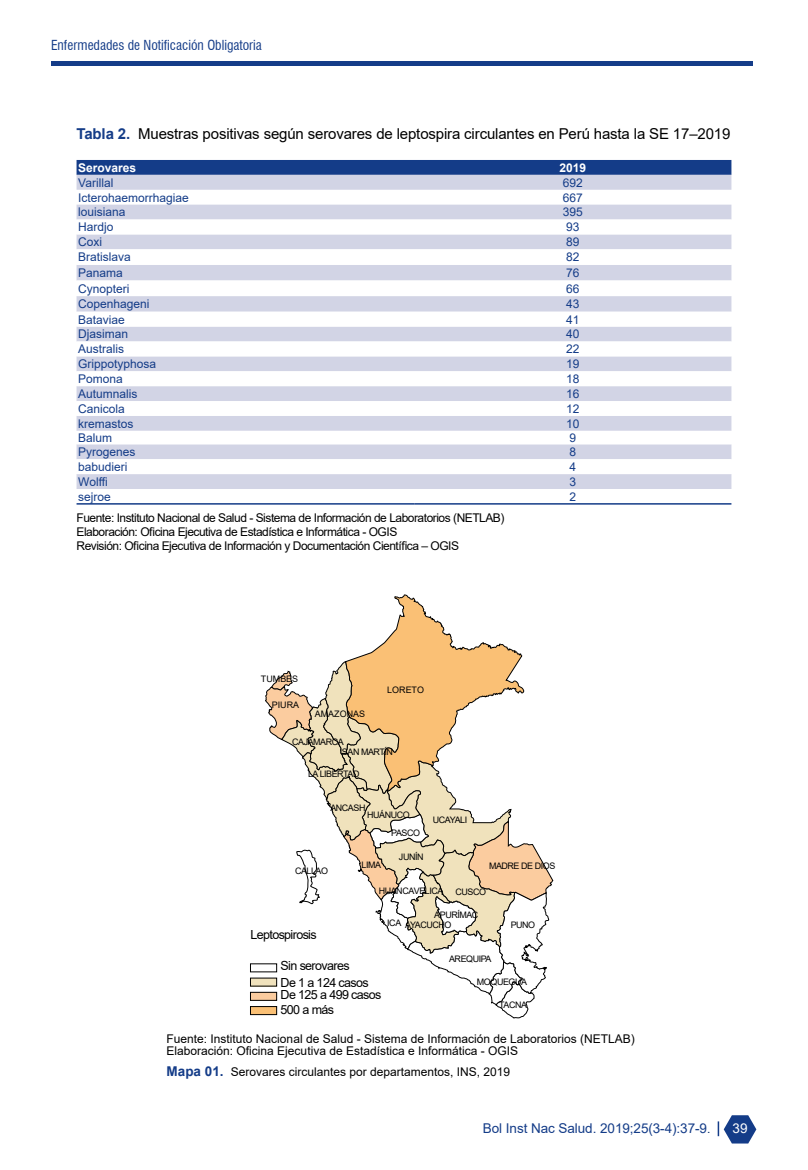
<style>
.page{position:relative;width:808px;height:1170px;background:#fff}
.page>*{position:absolute;margin:0;border:0;box-sizing:border-box;transform-origin:0 0}
.t1{font:15px "Arial";letter-spacing:-.01em;color:#000}
.t2{font:condensed 13.5px "Swiss 721 BT";color:#143c88}
.t3{font:13.5px "Arial";letter-spacing:-.005em;color:#143c88}
.t4{font:13.5px "Arial";color:#fff}
.t5{font:12.45px/16.2px "Arial";letter-spacing:-.05em;color:#000}
.t6{font:12px "Arial";color:#143c88}
.t7{font:12px/14.4px "Arial";letter-spacing:-.04em;color:#000}
.t8{font:12px/12px "Arial";color:#000}
.t9{font:700 12px "Arial";color:#fff}
.t10{font:9px "Arial";letter-spacing:-.05em;color:#000}
.t11{font:9px "Arial";color:#000}
.s1{font-weight:700;color:#143c88}
.s2{font-weight:700;font-size:13.5px;color:#143c88}
.s3{font-size:12px;color:#042b60}
</style>
<div class="page">
<svg style="left:718px;top:1115px;width:38px;height:28px"></svg>
<div style="left:51px;top:61px;width:702px;height:5px;background:#143c88"></div>
<div style="left:77px;top:160px;width:654px;height:15px;background:#143c88"></div>
<svg style="left:77px;top:175px;width:654px;height:44px;fill:#d2d4e5"></svg>
<svg style="left:77px;top:219px;width:654px;height:270px"></svg>
<hr style="left:77px;top:503px;width:337px;height:1px;background:#143c88">
<hr style="left:414px;top:503px;width:317px;height:1px;background:#143c88">
<div style="left:250px;top:992px;width:27px;height:8px;background:#fbcc9f"></div>
<div style="left:250px;top:991px;width:27px;height:9px;border:1px solid #000"></div>
<div style="left:250px;top:1006px;width:27px;height:8px;background:#fac075"></div>
<div style="left:250px;top:1006px;width:27px;height:8px;border:1px solid #000"></div>
<div style="left:250px;top:977px;width:27px;height:9px;background:#f0e2bc"></div>
<svg style="left:265px;top:595px;width:289px;height:423px"></svg>
<p class="t2" style="left:51px;top:37px;width:212px">Enfermedades de Notificación Obligatoria</p>
<p class="t1" style="left:77px;top:123px;width:655px"><span class="s1">Tabla 2.</span> Muestras positivas según serovares de leptospira circulantes en Perú hasta la SE 17–2019</p>
<p class="t9" style="left:78px;top:159px;width:60px">Serovares</p>
<p class="t9" style="left:559px;top:159px;width:28px">2019</p>
<p class="t6" style="left:78px;top:174px;width:37px">Varillal</p>
<p class="t6" style="left:563px;top:174px;width:22px">692</p>
<p class="t6" style="left:78px;top:189px;width:112px">Icterohaemorrhagiae</p>
<p class="t6" style="left:563px;top:189px;width:22px">667</p>
<p class="t6" style="left:78px;top:204px;width:49px">louisiana</p>
<p class="t6" style="left:563px;top:204px;width:22px">395</p>
<p class="t6" style="left:78px;top:219px;width:37px">Hardjo</p>
<p class="t6" style="left:566px;top:219px;width:15px">93</p>
<p class="t6" style="left:78px;top:234px;width:25px">Coxi</p>
<p class="t6" style="left:566px;top:234px;width:15px">89</p>
<p class="t6" style="left:78px;top:249px;width:54px">Bratislava</p>
<p class="t6" style="left:566px;top:249px;width:15px">82</p>
<p class="t6" style="left:78px;top:264px;width:46px">Panama</p>
<p class="t6" style="left:566px;top:264px;width:15px">76</p>
<p class="t6" style="left:78px;top:280px;width:53px">Cynopteri</p>
<p class="t6" style="left:566px;top:280px;width:15px">66</p>
<p class="t6" style="left:78px;top:296px;width:73px">Copenhageni</p>
<p class="t6" style="left:566px;top:296px;width:15px">43</p>
<p class="t6" style="left:78px;top:311px;width:48px">Bataviae</p>
<p class="t6" style="left:566px;top:311px;width:15px">41</p>
<p class="t6" style="left:78px;top:326px;width:52px">Djasiman</p>
<p class="t6" style="left:566px;top:326px;width:15px">40</p>
<p class="t6" style="left:78px;top:341px;width:48px">Australis</p>
<p class="t6" style="left:566px;top:341px;width:15px">22</p>
<p class="t6" style="left:78px;top:355px;width:80px">Grippotyphosa</p>
<p class="t6" style="left:566px;top:355px;width:15px">19</p>
<p class="t6" style="left:78px;top:370px;width:46px">Pomona</p>
<p class="t6" style="left:566px;top:370px;width:15px">18</p>
<p class="t6" style="left:78px;top:385px;width:61px">Autumnalis</p>
<p class="t6" style="left:566px;top:385px;width:15px">16</p>
<p class="t6" style="left:78px;top:400px;width:48px">Canicola</p>
<p class="t6" style="left:566px;top:400px;width:15px">12</p>
<p class="t6" style="left:78px;top:415px;width:57px">kremastos</p>
<p class="t6" style="left:566px;top:415px;width:15px">10</p>
<p class="t6" style="left:78px;top:429px;width:36px">Balum</p>
<p class="t6" style="left:569px;top:429px;width:8px">9</p>
<p class="t6" style="left:78px;top:443px;width:59px">Pyrogenes</p>
<p class="t6" style="left:569px;top:443px;width:8px">8</p>
<p class="t6" style="left:78px;top:458px;width:51px">babudieri</p>
<p class="t6" style="left:569px;top:458px;width:8px">4</p>
<p class="t6" style="left:78px;top:473px;width:31px">Wolffi</p>
<p class="t6" style="left:569px;top:473px;width:8px">3</p>
<p class="t6" style="left:78px;top:488px;width:34px">sejroe</p>
<p class="t6" style="left:569px;top:488px;width:8px">2</p>
<p class="t7" style="left:77px;top:510px;width:429px">Fuente: Instituto Nacional de Salud - Sistema de Información de Laboratorios (NETLAB)<br>Elaboración: Oficina Ejecutiva de Estadística e Informática - OGIS<br>Revisión: Oficina Ejecutiva de Información y Documentación Científica – OGIS</p>
<p class="t10" style="left:261px;top:672px;width:39px">TUMBES</p>
<p class="t10" style="left:387px;top:683px;width:38px">LORETO</p>
<p class="t10" style="left:272px;top:698px;width:29px">PIURA</p>
<p class="t10" style="left:292px;top:735px;width:53px">CAJAMARCA</p>
<p class="t10" style="left:308px;top:767px;width:53px">LA LIBERTAD</p>
<p class="t11" style="left:315px;top:707px;width:52px">AMAZONAS</p>
<p class="t10" style="left:342px;top:745px;width:53px">SAN MARTÍN</p>
<p class="t10" style="left:330px;top:801px;width:37px">ANCASH</p>
<p class="t10" style="left:367px;top:808px;width:44px">HUÁNUCO</p>
<p class="t10" style="left:295px;top:864px;width:35px">CALLAO</p>
<p class="t10" style="left:361px;top:858px;width:21px">LIMA</p>
<p class="t10" style="left:391px;top:826px;width:30px">PASCO</p>
<p class="t10" style="left:399px;top:850px;width:26px">JUNÍN</p>
<p class="t10" style="left:433px;top:814px;width:36px">UCAYALI</p>
<p class="t10" style="left:489px;top:859px;width:68px">MADRE DE DIOS</p>
<p class="t5" style="left:250px;top:926px;width:68px">Leptospirosis</p>
<p class="t10" style="left:379px;top:884px;width:66px">HUANCAVELICA</p>
<p class="t10" style="left:434px;top:908px;width:46px">APURÍMAC</p>
<p class="t10" style="left:455px;top:885px;width:32px">CUSCO</p>
<p class="t10" style="left:387px;top:918px;width:66px">ICA AYACUCHO</p>
<p class="t10" style="left:511px;top:918px;width:26px">PUNO</p>
<p class="t5" style="left:281px;top:957px;width:90px">Sin serovares<br>De 1 a 124 casos</p>
<p class="t5" style="left:281px;top:986px;width:102px;line-height:15.3px">De 125 a 499 casos<br>500 a más</p>
<p class="t10" style="left:449px;top:952px;width:44px">AREQUIPA</p>
<p class="t10" style="left:477px;top:975px;width:52px">MOQUEGUA</p>
<p class="t10" style="left:499px;top:998px;width:29px">TACNA</p>
<p class="t8" style="left:167px;top:1032px;width:470px">Fuente: Instituto Nacional de Salud - Sistema de Información de Laboratorios (NETLAB)<br>Elaboración: Oficina Ejecutiva de Estadística e Informática - OGIS</p>
<p class="t8" style="left:167px;top:1065px;width:345px"><span class="s2">Mapa 01.</span> Serovares circulantes por departamentos, INS, 2019</p>
<p class="t3" style="left:483px;top:1119px;width:229px">Bol Inst Nac Salud. 2019;25(3-4):37-9<span class="s3">.</span></p>
<p class="t4" style="left:732px;top:1118px;width:16px">39</p>
</div>
